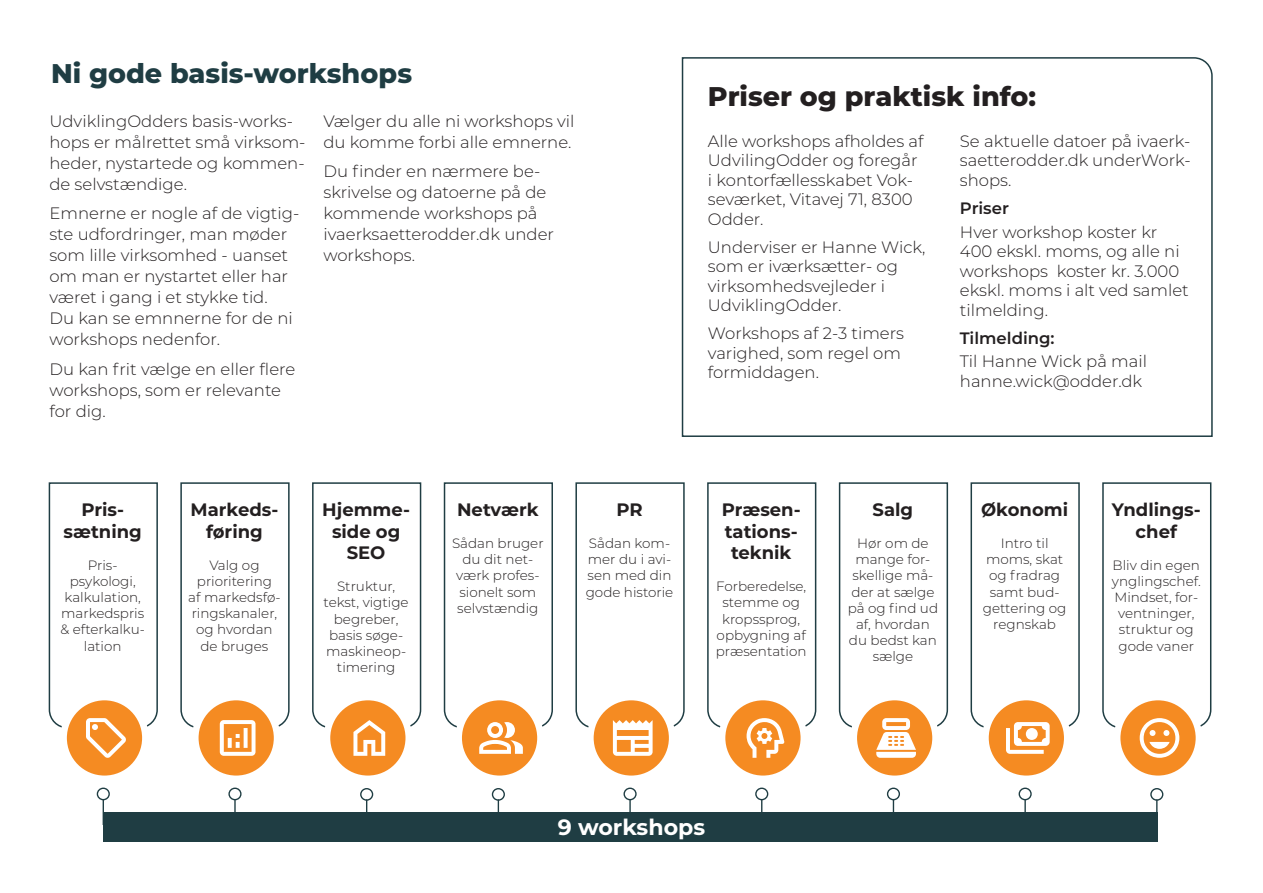
<style>
.page{position:relative;width:1263px;height:893px;background:#fff}
.page>*{position:absolute;margin:0;border:0;box-sizing:border-box;transform-origin:0 0}
.t1{font:800 27px "Montserrat";color:#1f3d43}
.t2{font:800 27px "Montserrat";color:#231f20}
.t3{font:700 22.05px "Montserrat";color:#fff}
.t4{font:700 18px/21.6px "Montserrat";color:#231f20;text-align:center}
.t5{font:300 16.5px/21px "Montserrat";color:#231f20}
.t6{font:600 16.5px "Montserrat";color:#231f20}
.t7{font:300 13.5px/16.2px "Montserrat";color:#231f20;text-align:center}
</style>
<div class="page">
<div style="left:97px;top:788px;width:13px;height:12px;border:1px solid #1f3d43;border-radius:50%"></div>
<svg style="left:103px;top:799px;width:1px;height:13px"></svg>
<div style="left:228px;top:788px;width:14px;height:12px;border:1px solid #1f3d43;border-radius:50%"></div>
<hr style="left:234px;top:799px;width:2px;height:26px;background:#1f3d43">
<div style="left:492px;top:788px;width:13px;height:13px;border:1px solid #1f3d43;border-radius:50%"></div>
<div style="left:360px;top:788px;width:13px;height:13px;border:1px solid #1f3d43;border-radius:50%"></div>
<svg style="left:498px;top:799px;width:1px;height:13px"></svg>
<svg style="left:366px;top:799px;width:1px;height:13px"></svg>
<div style="left:755px;top:788px;width:13px;height:12px;border:1px solid #1f3d43;border-radius:50%"></div>
<div style="left:623px;top:788px;width:14px;height:12px;border:1px solid #1f3d43;border-radius:50%"></div>
<svg style="left:761px;top:799px;width:1px;height:13px"></svg>
<hr style="left:629px;top:799px;width:2px;height:26px;background:#1f3d43">
<div style="left:887px;top:788px;width:13px;height:12px;border:1px solid #1f3d43;border-radius:50%"></div>
<div style="left:1018px;top:788px;width:14px;height:12px;border:1px solid #1f3d43;border-radius:50%"></div>
<svg style="left:893px;top:799px;width:1px;height:13px"></svg>
<hr style="left:1024px;top:799px;width:2px;height:26px;background:#1f3d43">
<div style="left:1150px;top:788px;width:13px;height:13px;border:1px solid #1f3d43;border-radius:50%"></div>
<svg style="left:1156px;top:799px;width:1px;height:13px"></svg>
<div style="left:103px;top:812px;width:1054px;height:30px;background:#1f3d43"></div>
<svg style="left:64px;top:697px;width:81px;height:82px"></svg>
<div style="left:60px;top:694px;width:89px;height:88px;border:7px solid #fff;border-radius:50%"></div>
<svg style="left:48px;top:482px;width:110px;height:276px"></svg>
<svg style="left:195px;top:697px;width:82px;height:82px"></svg>
<div style="left:192px;top:694px;width:88px;height:88px;border:7px solid #fff;border-radius:50%"></div>
<svg style="left:180px;top:482px;width:110px;height:274px"></svg>
<svg style="left:327px;top:697px;width:82px;height:82px"></svg>
<div style="left:324px;top:694px;width:88px;height:88px;border:7px solid #fff;border-radius:50%"></div>
<svg style="left:312px;top:482px;width:110px;height:274px"></svg>
<svg style="left:459px;top:697px;width:81px;height:82px"></svg>
<div style="left:455px;top:694px;width:89px;height:88px;border:7px solid #fff;border-radius:50%"></div>
<svg style="left:443px;top:482px;width:110px;height:272px"></svg>
<svg style="left:590px;top:697px;width:82px;height:82px"></svg>
<div style="left:587px;top:694px;width:88px;height:88px;border:7px solid #fff;border-radius:50%"></div>
<svg style="left:575px;top:482px;width:110px;height:274px"></svg>
<svg style="left:722px;top:697px;width:82px;height:82px"></svg>
<div style="left:719px;top:694px;width:88px;height:88px;border:7px solid #fff;border-radius:50%"></div>
<svg style="left:707px;top:482px;width:110px;height:276px"></svg>
<svg style="left:854px;top:697px;width:81px;height:82px"></svg>
<div style="left:850px;top:694px;width:89px;height:88px;border:7px solid #fff;border-radius:50%"></div>
<svg style="left:838px;top:482px;width:111px;height:276px"></svg>
<svg style="left:985px;top:697px;width:82px;height:82px"></svg>
<div style="left:982px;top:694px;width:88px;height:88px;border:7px solid #fff;border-radius:50%"></div>
<svg style="left:970px;top:482px;width:110px;height:272px"></svg>
<svg style="left:1117px;top:697px;width:82px;height:82px"></svg>
<div style="left:1114px;top:694px;width:88px;height:88px;border:7px solid #fff;border-radius:50%"></div>
<svg style="left:1102px;top:482px;width:110px;height:276px"></svg>
<svg style="left:681px;top:57px;width:532px;height:380px"></svg>
<h1 class="t1" style="left:51px;top:54px;width:363px">Ni gode basis-workshops</h1>
<p class="t5" style="left:49px;top:110px;width:258px">UdviklingOdders basis-works&shy;hops er målrettet små virksom&shy;heder, nystartede og kommen&shy;de selvstændige.</p>
<p class="t5" style="left:49px;top:202px;width:251px">Emnerne er nogle af de vigtig&shy;ste udfordringer, man møder som lille virksomhed - uanset om man er nystartet eller har været i gang i et stykke tid.<br>Du kan se emnnerne for de ni workshops nedenfor.</p>
<p class="t5" style="left:49px;top:358px;width:247px">Du kan frit vælge en eller flere workshops, som er relevante for dig.</p>
<p class="t5" style="left:323px;top:110px;width:253px">Vælger du alle ni workshops vil du komme forbi alle emnerne.</p>
<p class="t5" style="left:323px;top:160px;width:232px">Du finder en nærmere be&shy;skrivelse og datoerne på de kommende workshops på ivaerksaetterodder.dk under workshops.</p>
<p class="t4" style="left:64px;top:498px;width:80px">Pris&shy;sætning</p>
<p class="t7" style="left:61px;top:556px;width:86px">Pris&shy;psykologi, kalkulation, markedspris &amp; efterkalku&shy;lation</p>
<p class="t4" style="left:191px;top:498px;width:89px">Markeds&shy;føring</p>
<p class="t7" style="left:188px;top:556px;width:94px">Valg og prioritering<br>af markedsfø&shy;ringskanaler, og hvordan de bruges</p>
<p class="t4" style="left:322px;top:498px;width:89px">Hjemme&shy;side og<br>SEO</p>
<p class="t7" style="left:324px;top:578px;width:87px">Struktur, tekst, vigtige begreber, basis søge&shy;maskineop&shy;timering</p>
<p class="t4" style="left:457px;top:498px;width:83px">Netværk</p>
<p class="t7" style="left:452px;top:535px;width:93px">Sådan bruger du dit net&shy;værk profes&shy;sionelt som selvstændig</p>
<p class="t4" style="left:616px;top:498px;width:28px">PR</p>
<p class="t7" style="left:586px;top:535px;width:89px;text-align:left">Sådan kom&shy;mer du i avi&shy;sen med din gode historie</p>
<h1 class="t2" style="left:708px;top:77px;width:330px">Priser og praktisk info:</h1>
<p class="t5" style="left:708px;top:131px;width:217px;line-height:19.5px">Alle workshops afholdes af<br>UdvilingOdder og foregår i kontorfællesskabet Vok&shy;seværket, Vitavej 71, 8300<br>Odder.</p>
<p class="t5" style="left:708px;top:237px;width:219px;line-height:19.5px">Underviser er Hanne Wick, som er iværksætter- og virksomhedsvejleder i<br>UdviklingOdder.</p>
<p class="t5" style="left:708px;top:323px;width:198px;line-height:19.5px">Workshops af 2-3 timers varighed, som regel om formiddagen.</p>
<p class="t5" style="left:960px;top:131px;width:232px;line-height:19.5px;text-align:justify">Se aktuelle datoer på ivaerk&shy;saetterodder.dk underWork&shy;shops.</p>
<p class="t6" style="left:960px;top:196px;width:51px">Priser</p>
<p class="t5" style="left:960px;top:221px;width:230px;line-height:19.5px">Hver workshop koster kr<br>400 ekskl. moms, og alle ni workshops koster kr. 3.000 ekskl. moms i alt ved samlet tilmelding.</p>
<p class="t6" style="left:960px;top:326px;width:96px">Tilmelding:</p>
<p class="t5" style="left:960px;top:351px;width:189px;line-height:19.5px">Til Hanne Wick på mail hanne.wick@odder.dk</p>
<p class="t4" style="left:722px;top:498px;width:80px">Præsen&shy;tations&shy;teknik</p>
<p class="t7" style="left:716px;top:578px;width:92px">Forberedelse, stemme og kropssprog, opbygning af præsentation</p>
<p class="t4" style="left:873px;top:498px;width:42px">Salg</p>
<p class="t7" style="left:848px;top:535px;width:92px">Hør om de mange for&shy;skellige må&shy;der at sælge på og find ud af, hvordan du bedst kan sælge</p>
<p class="t4" style="left:981px;top:498px;width:89px">Økonomi</p>
<p class="t7" style="left:983px;top:535px;width:85px">Intro til moms, skat og fradrag samt bud&shy;gettering og regnskab</p>
<p class="t4" style="left:1112px;top:498px;width:90px">Yndlings&shy;chef</p>
<p class="t7" style="left:1112px;top:556px;width:90px">Bliv din egen ynglingschef.<br>Mindset, for&shy;ventninger, struktur og gode vaner</p>
<h2 class="t3" style="left:558px;top:811px;width:149px">9 workshops</h2>
</div>
